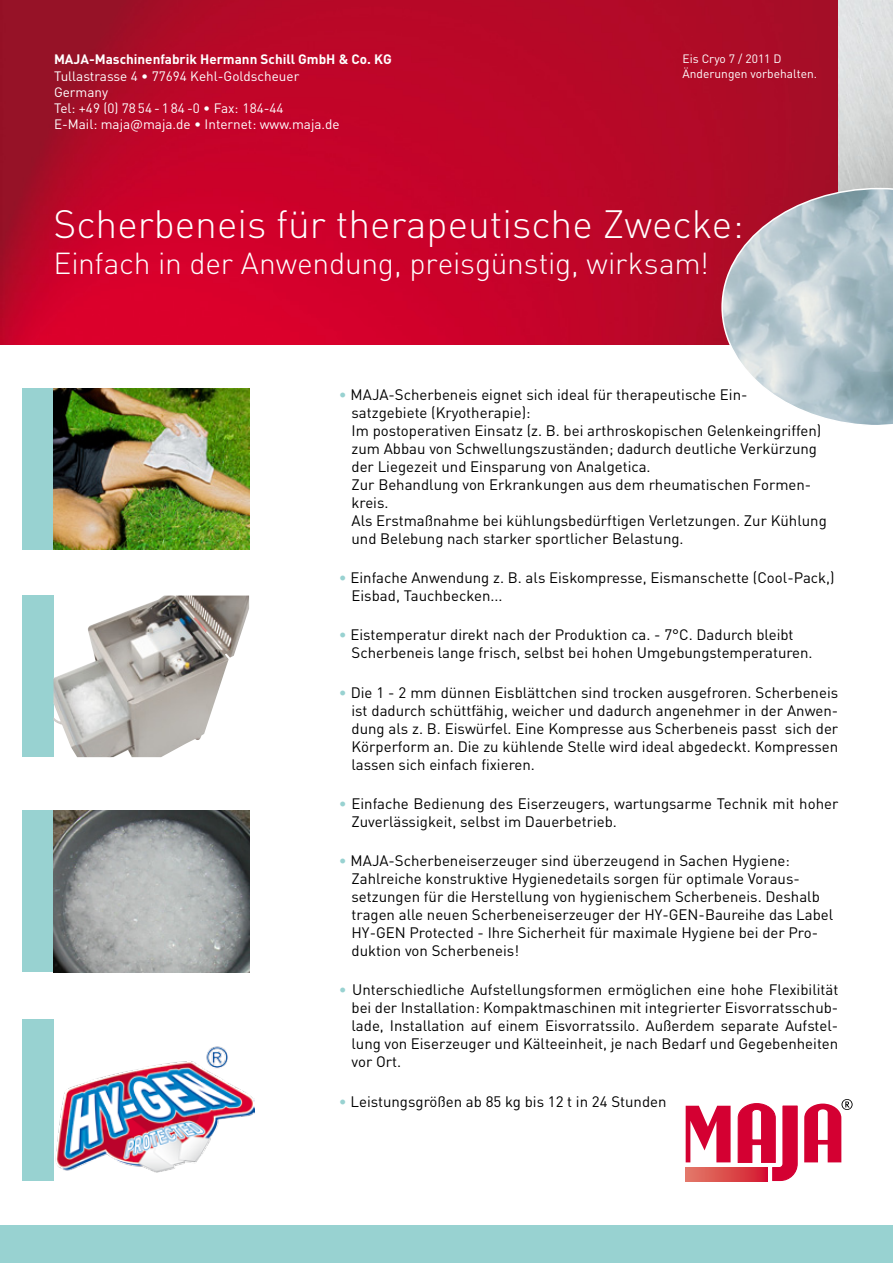
<style>
.page{position:relative;width:893px;height:1263px;background:#fff}
.page>*{position:absolute;margin:0;border:0;box-sizing:border-box;transform-origin:0 0}
.t1{font:300 39px "DIN Pro";color:#fff}
.t2{font:300 30px "DIN Pro";letter-spacing:-.01em;color:#fff}
.t3{font:15px/18px "DIN Pro";color:#000}
.t4{font:13.5px/16.2px "DIN Pro";color:#fff}
.t5{font:700 13.5px "DIN Pro";color:#fff}
.t6{font:12px/14.4px "DIN Pro";color:#fff}
.s1{color:#98d2d1}
</style>
<div class="page">
<img style="left:0;top:0;width:839px;height:344px">
<svg style="left:686px;top:1106px;width:45px;height:56px"></svg>
<svg style="left:737px;top:1103px;width:61px;height:78px"></svg>
<svg style="left:804px;top:1099px;width:49px;height:63px"></svg>
<svg style="left:685px;top:1167px;width:82px;height:14px"></svg>
<img style="left:55px;top:1046px;width:199px;height:127px">
<svg style="left:721px;top:188px;width:172px;height:237px;background:#bab8c0"></svg>
<div style="left:22px;top:595px;width:32px;height:162px;background:#98d2d1"></div>
<div style="left:22px;top:810px;width:32px;height:162px;background:#98d2d1"></div>
<div style="left:22px;top:388px;width:32px;height:162px;background:#98d2d1"></div>
<div style="left:22px;top:1019px;width:32px;height:161px;background:#98d2d1"></div>
<img style="left:54px;top:595px;width:150px;height:162px">
<img style="left:54px;top:810px;width:195px;height:162px">
<img style="left:54px;top:388px;width:195px;height:162px">
<div style="left:0;top:1225px;width:893px;height:38px;background:#98d2d1"></div>
<p class="t5" style="left:54px;top:50px;width:339px">MAJA-Maschinenfabrik Hermann Schill GmbH &amp; Co. KG</p>
<p class="t4" style="left:54px;top:67px;width:287px">Tullastrasse 4 • 77694 Kehl-Goldscheuer Germany<br>Tel: +49 (0) 78 54 - 1 84 -0 • Fax: 184-44<br>E-Mail: maja@maja.de • Internet: www.maja.de</p>
<p class="t6" style="left:682px;top:51px;width:136px">Eis Cryo 7 / 2011 D<br>Änderungen vorbehalten.</p>
<h1 class="t1" style="left:54px;top:197px;width:692px">Scherbeneis für therapeutische Zwecke:</h1>
<h2 class="t2" style="left:54px;top:242px;width:657px">Einfach in der Anwendung, preisgünstig, wirksam!</h2>
<p class="t3" style="left:351px;top:385px;width:477px;text-indent:-13px"><span class="s1">•</span> MAJA-Scherbeneis eignet sich ideal für therapeutische Ein&shy;satzgebiete (Kryotherapie):<br>Im postoperativen Einsatz (z. B. bei arthroskopischen Gelenkeingriffen) zum Abbau von Schwellungszuständen; dadurch deutliche Verkürzung der Liegezeit und Einsparung von Analgetica.<br>Zur Behandlung von Erkrankungen aus dem rheumatischen Formen&shy;kreis.<br>Als Erstmaßnahme bei kühlungsbedürftigen Verletzungen. Zur Kühlung und Belebung nach starker sportlicher Belastung.</p>
<p class="t3" style="left:351px;top:568px;width:485px;text-indent:-13px"><span class="s1">•</span> Einfache Anwendung z. B. als Eiskompresse, Eismanschette (Cool-Pack,)<br>Eisbad, Tauchbecken...</p>
<p class="t3" style="left:351px;top:625px;width:463px;text-indent:-13px"><span class="s1">•</span> Eistemperatur direkt nach der Produktion ca. - 7°C. Dadurch bleibt<br>Scherbeneis lange frisch, selbst bei hohen Umgebungstemperaturen.</p>
<p class="t3" style="left:351px;top:682px;width:488px;text-align:justify;text-indent:-13px"><span class="s1">•</span> Die 1 - 2 mm dünnen Eisblättchen sind trocken ausgefroren. Scherbeneis ist dadurch schüttfähig, weicher und dadurch angenehmer in der Anwen&shy;dung als z. B. Eiswürfel. Eine Kompresse aus Scherbeneis passt sich der Körperform an. Die zu kühlende Stelle wird ideal abgedeckt. Kompressen lassen sich einfach fixieren.</p>
<p class="t3" style="left:351px;top:794px;width:488px;text-indent:-13px"><span class="s1">•</span> Einfache Bedienung des Eiserzeugers, wartungsarme Technik mit hoher<br>Zuverlässigkeit, selbst im Dauerbetrieb.</p>
<p class="t3" style="left:351px;top:851px;width:483px;text-indent:-13px"><span class="s1">•</span> MAJA-Scherbeneiserzeuger sind überzeugend in Sachen Hygiene:<br>Zahlreiche konstruktive Hygienedetails sorgen für optimale Voraus&shy;setzungen für die Herstellung von hygienischem Scherbeneis. Deshalb tragen alle neuen Scherbeneiserzeuger der HY-GEN-Baureihe das Label HY-GEN Protected - Ihre Sicherheit für maximale Hygiene bei der Pro&shy;duktion von Scherbeneis!</p>
<p class="t3" style="left:351px;top:980px;width:488px;text-align:justify;text-indent:-13px"><span class="s1">•</span> Unterschiedliche Aufstellungsformen ermöglichen eine hohe Flexibilität bei der Installation: Kompaktmaschinen mit integrierter Eisvorratsschub&shy;lade, Installation auf einem Eisvorratssilo. Außerdem separate Aufstel&shy;lung von Eiserzeuger und Kälteeinheit, je nach Bedarf und Gegebenheiten vor Ort.</p>
<p class="t3" style="left:339px;top:1091px;width:329px"><span class="s1">•</span> Leistungsgrößen ab 85 kg bis 12 t in 24 Stunden</p>
</div>
